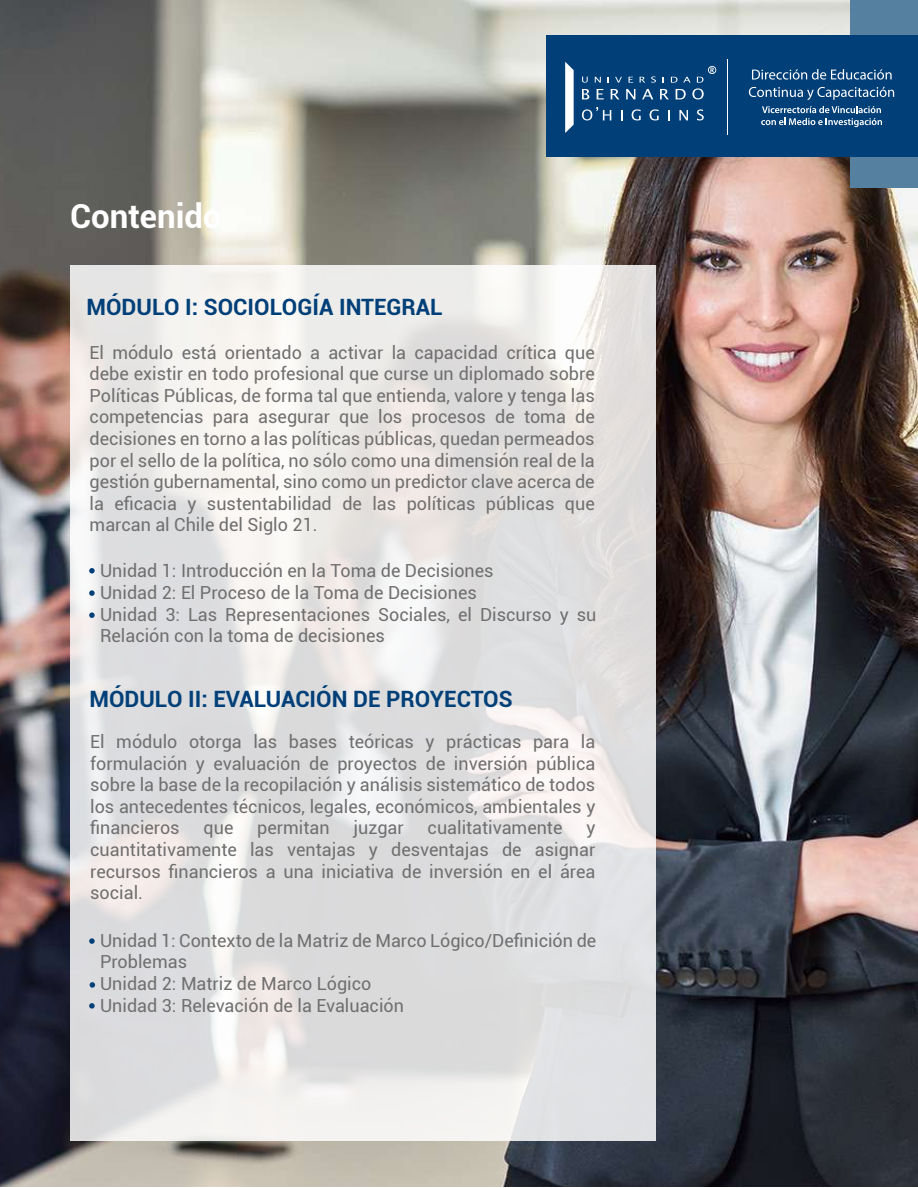
<style>
.page{position:relative;width:918px;height:1188px;background:#fff}
.page>*{position:absolute;margin:0;border:0;box-sizing:border-box;transform-origin:0 0}
.t1{font:700 33px "Roboto";color:#fff}
.t2{font:700 22.5px "Roboto";color:#003f78}
.t3{font:18px/21.6px "Roboto";color:#706f6f;text-align:justify}
</style>
<div class="page">
<img style="left:0;top:0;width:918px;height:1187px">
<div style="left:851px;top:0;width:67px;height:188px;background:#55809f"></div>
<div style="left:546px;top:35px;width:372px;height:122px;background:#003f78"></div>
<svg style="left:565px;top:62px;width:9px;height:71px"></svg>
<svg style="left:582px;top:89px;width:7px;height:10px"></svg>
<svg style="left:621px;top:110px;width:2px;height:10px"></svg>
<svg style="left:632px;top:109px;width:9px;height:11px"></svg>
<svg style="left:650px;top:109px;width:9px;height:11px"></svg>
<svg style="left:668px;top:110px;width:2px;height:10px"></svg>
<svg style="left:679px;top:110px;width:9px;height:10px"></svg>
<svg style="left:697px;top:109px;width:7px;height:11px"></svg>
<svg style="left:582px;top:107px;width:29px;height:13px"></svg>
<svg style="left:582px;top:77px;width:6px;height:6px"></svg>
<svg style="left:595px;top:66px;width:121px;height:33px"></svg>
<hr style="left:727px;top:59px;width:1px;height:76px;background:#fff">
<svg style="left:752px;top:69px;width:140px;height:11px"></svg>
<svg style="left:749px;top:87px;width:145px;height:13px"></svg>
<svg style="left:761px;top:106px;width:121px;height:21px"></svg>
<svg style="left:70px;top:265px;width:586px;height:875px;fill:#e0e0e1"></svg>
<svg style="left:89px;top:568px;width:6px;height:6px"></svg>
<svg style="left:89px;top:590px;width:6px;height:6px"></svg>
<svg style="left:89px;top:612px;width:6px;height:6px"></svg>
<svg style="left:89px;top:938px;width:6px;height:6px"></svg>
<svg style="left:90px;top:982px;width:5px;height:6px"></svg>
<svg style="left:89px;top:1003px;width:6px;height:6px"></svg>
<h1 class="t1" style="left:70px;top:193px;width:153px">Contenido</h1>
<p class="t2" style="left:87px;top:291px;width:358px">MÓDULO I: SOCIOLOGÍA INTEGRAL</p>
<p class="t3" style="left:90px;top:341px;width:507px">El módulo está orientado a activar la capacidad crítica que debe existir en todo profesional que curse un diplomado sobre Políticas Públicas, de forma tal que entienda, valore y tenga las competencias para asegurar que los procesos de toma de decisiones en torno a las políticas públicas, quedan permeados por el sello de la política, no sólo como una dimensión real de la gestión gubernamental, sino como un predictor clave acerca de la eficacia y sustentabilidad de las políticas públicas que marcan al Chile del Siglo 21.</p>
<p class="t3" style="left:100px;top:559px;width:498px;text-align:left">Unidad 1: Introducción en la Toma de Decisiones<br>Unidad 2: El Proceso de la Toma de Decisiones<br>Unidad 3: Las Representaciones Sociales, el Discurso y su Relación con la toma de decisiones</p>
<p class="t2" style="left:89px;top:683px;width:425px">MÓDULO II: EVALUACIÓN DE PROYECTOS</p>
<p class="t3" style="left:90px;top:730px;width:507px">El módulo otorga las bases teóricas y prácticas para la formulación y evaluación de proyectos de inversión pública sobre la base de la recopilación y análisis sistemático de todos los antecedentes técnicos, legales, económicos, ambientales y financieros</p>
<p class="t3" style="left:204px;top:817px;width:31px">que</p>
<p class="t3" style="left:257px;top:817px;width:74px">permitan</p>
<p class="t3" style="left:354px;top:817px;width:52px">juzgar</p>
<p class="t3" style="left:428px;top:817px;width:136px">cualitativamente</p>
<p class="t3" style="left:90px;top:817px;width:507px;text-indent:496px">y cuantitativamente las ventajas y desventajas de asignar recursos financieros a una iniciativa de inversión en el área social.</p>
<p class="t3" style="left:100px;top:929px;width:498px;text-align:left">Unidad 1: Contexto de la Matriz de Marco Lógico/Definición de Problemas<br>Unidad 2: Matriz de Marco Lógico<br>Unidad 3: Relevación de la Evaluación</p>
</div>
